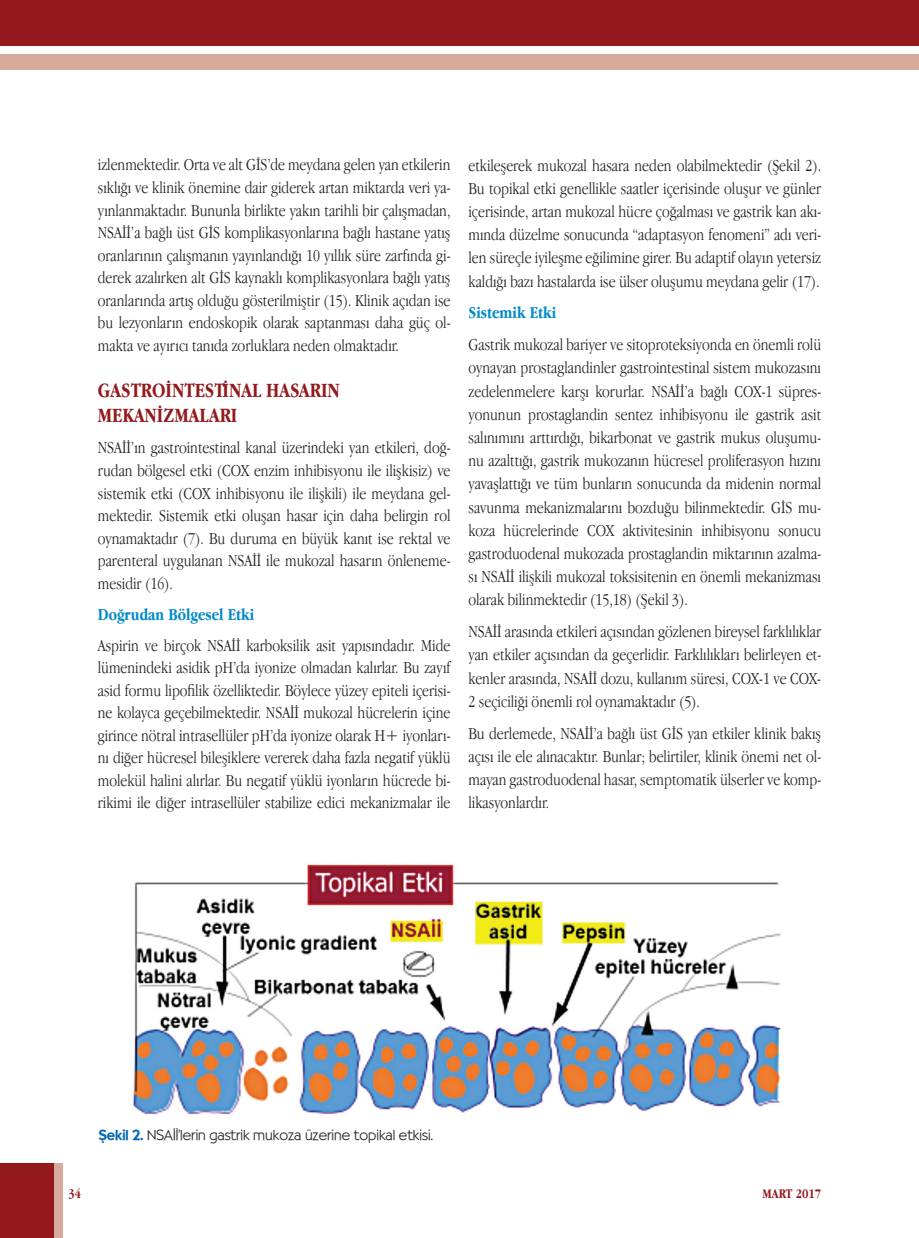
<style>
.page{position:relative;width:919px;height:1238px;background:#fff}
.page>*{position:absolute;margin:0;border:0;box-sizing:border-box;transform-origin:0 0}
.t1{font:700 21px/25.2px "Apple Garamond";color:#93191d}
.t2{font:300 17.25px/23.2px "Apple Garamond";color:#231f20;text-align:justify}
.t3{font:700 17.25px "Apple Garamond";color:#008ac8}
.t4{font:300 14.25px "Bernhardt";color:#231f20}
.t5{font:700 13.5px "Apple Garamond";color:#93191d}
.s1{font-weight:500;color:#0166b3}
</style>
<div class="page">
<div style="left:0;top:1163px;width:54px;height:74px;background:#93191d"></div>
<div style="left:54px;top:1163px;width:8px;height:74px;background:#d6ab9c"></div>
<div style="left:0;top:54px;width:918px;height:15px;background:#d6ab9c"></div>
<div style="left:0;top:0;width:918px;height:45px;background:#93191d"></div>
<img style="left:133px;top:864px;width:648px;height:251px">
<p class="t2" style="left:98px;top:153px;width:354px;line-height:22.5px">izlenmektedir. Orta ve alt GİS’de meydana gelen yan etkilerin sıklığı ve klinik önemine dair giderek artan miktarda veri ya&shy;yınlanmaktadır. Bununla birlikte yakın tarihli bir çalışmadan, NSAİİ’a bağlı üst GİS komplikasyonlarına bağlı hastane yatış oranlarının çalışmanın yayınlandığı 10 yıllık süre zarfında gi&shy;derek azalırken alt GİS kaynaklı komplikasyonlara bağlı yatış oranlarında artış olduğu gösterilmiştir (15). Klinik açıdan ise bu lezyonların endoskopik olarak saptanması daha güç ol&shy;makta ve ayırıcı tanıda zorluklara neden olmaktadır.</p>
<p class="t1" style="left:98px;top:378px;width:243px">GASTROİNTESTİNAL HASARIN<br>MEKANİZMALARI</p>
<p class="t2" style="left:98px;top:436px;width:354px;line-height:22.5px">NSAİİ’ın gastrointestinal kanal üzerindeki yan etkileri, doğ&shy;rudan bölgesel etki (COX enzim inhibisyonu ile ilişkisiz) ve sistemik etki (COX inhibisyonu ile ilişkili) ile meydana gel&shy;mektedir. Sistemik etki oluşan hasar için daha belirgin rol oynamaktadır (7). Bu duruma en büyük kanıt ise rektal ve parenteral uygulanan NSAİİ ile mukozal hasarın önleneme&shy;mesidir (16).</p>
<p class="t3" style="left:98px;top:604px;width:158px">Doğrudan Bölgesel Etki</p>
<p class="t2" style="left:98px;top:633px;width:354px;line-height:22.5px">Aspirin ve birçok NSAİİ karboksilik asit yapısındadır. Mide lümenindeki asidik pH’da iyonize olmadan kalırlar. Bu zayıf asid formu lipofilik özelliktedir. Böylece yüzey epiteli içerisi&shy;ne kolayca geçebilmektedir. NSAİİ mukozal hücrelerin içine girince nötral intrasellüler pH’da iyonize olarak H+ iyonları&shy;nı diğer hücresel bileşiklere vererek daha fazla negatif yüklü molekül halini alırlar. Bu negatif yüklü iyonların hücrede bi&shy;rikimi ile diğer intrasellüler stabilize edici mekanizmalar ile</p>
<p class="t2" style="left:468px;top:153px;width:354px">etkileşerek mukozal hasara neden olabilmektedir (Şekil 2).<br>Bu topikal etki genellikle saatler içerisinde oluşur ve günler içerisinde, artan mukozal hücre çoğalması ve gastrik kan akı&shy;mında düzelme sonucunda “adaptasyon fenomeni” adı veri&shy;len süreçle iyileşme eğilimine girer. Bu adaptif olayın yetersiz kaldığı bazı hastalarda ise ülser oluşumu meydana gelir (17).</p>
<p class="t3" style="left:468px;top:303px;width:89px">Sistemik Etki</p>
<p class="t2" style="left:468px;top:332px;width:354px">Gastrik mukozal bariyer ve sitoproteksiyonda en önemli rolü oynayan prostaglandinler gastrointestinal sistem mukozasını zedelenmelere karşı korurlar. NSAİİ’a bağlı COX-1 süpres&shy;yonunun prostaglandin sentez inhibisyonu ile gastrik asit salınımını arttırdığı, bikarbonat ve gastrik mukus oluşumu&shy;nu azalttığı, gastrik mukozanın hücresel proliferasyon hızını yavaşlattığı ve tüm bunların sonucunda da midenin normal savunma mekanizmalarını bozduğu bilinmektedir. GİS mu&shy;koza hücrelerinde COX aktivitesinin inhibisyonu sonucu gastroduodenal mukozada prostaglandin miktarının azalma&shy;sı NSAİİ ilişkili mukozal toksisitenin en önemli mekanizması olarak bilinmektedir (15,18) (Şekil 3).</p>
<p class="t2" style="left:468px;top:619px;width:354px">NSAİİ arasında etkileri açısından gözlenen bireysel farklılıklar yan etkiler açısından da geçerlidir. Farklılıkları belirleyen et&shy;kenler arasında, NSAİİ dozu, kullanım süresi, COX-1 ve COX-2 seçiciliği önemli rol oynamaktadır (5).</p>
<p class="t2" style="left:468px;top:721px;width:354px">Bu derlemede, NSAİİ’a bağlı üst GİS yan etkiler klinik bakış açısı ile ele alınacaktır. Bunlar; belirtiler, klinik önemi net ol&shy;mayan gastroduodenal hasar, semptomatik ülserler ve komp&shy;likasyonlardır.</p>
<p class="t4" style="left:99px;top:1126px;width:336px"><span class="s1">Şekil 2.</span> NSAİİ’lerin gastrik mukoza üzerine topikal etkisi.</p>
<p class="t5" style="left:68px;top:1186px;width:14px">34</p>
<p class="t5" style="left:762px;top:1186px;width:60px">MART 2017</p>
</div>
